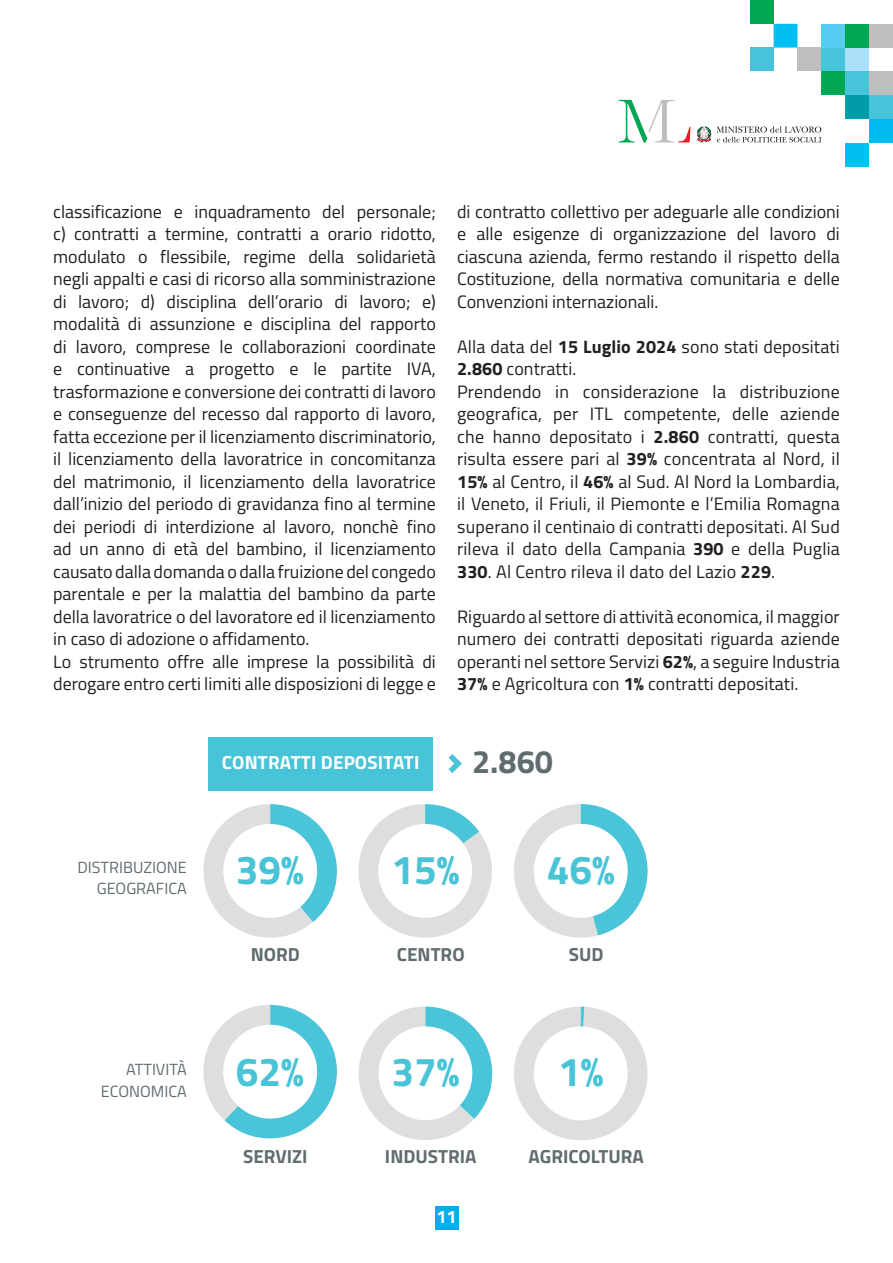
<style>
.page{position:relative;width:893px;height:1263px;background:#fff}
.page>*{position:absolute;margin:0;border:0;box-sizing:border-box;transform-origin:0 0}
.t1{font:700 40.5px "Titillium";color:#49c4d7}
.t2{font:700 32.4px "Titillium";color:#606c6f}
.t3{font:700 18.9px "Titillium";color:#606c6f}
.t4{font:700 18.9px "Titillium";letter-spacing:.01em;color:#fff}
.t5{font:18px/22.5px "Titillium";color:#231f20;text-align:justify}
.t6{font:700 18px "Titillium";color:#fff}
.t7{font:16.2px "Titillium";color:#606c6f}
.s1{font-weight:700}
</style>
<div class="page">
<svg style="left:514px;top:1006px;width:134px;height:134px"></svg>
<div style="left:534px;top:1026px;width:94px;height:94px;background:#fff;border-radius:50%"></div>
<svg style="left:514px;top:804px;width:134px;height:134px"></svg>
<div style="left:534px;top:824px;width:94px;height:94px;background:#fff;border-radius:50%"></div>
<div style="left:209px;top:737px;width:224px;height:53px;background:#47c4d8"></div>
<svg style="left:448px;top:754px;width:14px;height:19px"></svg>
<svg style="left:358px;top:804px;width:134px;height:134px"></svg>
<svg style="left:203px;top:804px;width:134px;height:134px"></svg>
<svg style="left:203px;top:1005px;width:134px;height:133px"></svg>
<svg style="left:358px;top:1006px;width:134px;height:134px"></svg>
<div style="left:821px;top:71px;width:24px;height:24px;background:#00a652"></div>
<div style="left:845px;top:71px;width:24px;height:24px;background:#47c4d9"></div>
<div style="left:869px;top:71px;width:24px;height:24px;background:#bdbfbf"></div>
<div style="left:797px;top:48px;width:24px;height:23px;background:#bdbfbf"></div>
<div style="left:821px;top:48px;width:24px;height:23px;background:#47c4d9"></div>
<div style="left:845px;top:48px;width:24px;height:23px;background:#abe0fa"></div>
<div style="left:821px;top:24px;width:24px;height:24px;background:#59ccf5"></div>
<div style="left:845px;top:24px;width:24px;height:24px;background:#00a652"></div>
<div style="left:869px;top:24px;width:24px;height:24px;background:#bdbfbf"></div>
<svg style="left:774px;top:24px;width:23px;height:24px"></svg>
<div style="left:845px;top:143px;width:24px;height:23px;background:#00bff2"></div>
<svg style="left:845px;top:95px;width:48px;height:48px"></svg>
<div style="left:750px;top:48px;width:24px;height:23px;background:#47c4d9"></div>
<div style="left:750px;top:0;width:24px;height:24px;background:#00a652"></div>
<svg style="left:618px;top:100px;width:72px;height:43px"></svg>
<svg style="left:717px;top:126px;width:104px;height:16px"></svg>
<svg style="left:697px;top:126px;width:14px;height:16px"></svg>
<div style="left:435px;top:1206px;width:23px;height:23px;background:#00aeef"></div>
<p class="t5" style="left:53px;top:199px;width:384px">classificazione e inquadramento del personale; c) contratti a termine, contratti a orario ridotto, modulato o flessibile, regime della solidarietà negli appalti e casi di ricorso alla somministrazione di lavoro; d) disciplina dell’orario di lavoro; e) modalità di assunzione e disciplina del rapporto di lavoro, comprese le collaborazioni coordinate e continuative a progetto e le partite IVA, trasformazione e conversione dei contratti di lavoro e conseguenze del recesso dal rapporto di lavoro, fatta eccezione per il licenziamento discriminatorio, il licenziamento della lavoratrice in concomitanza del matrimonio, il licenziamento della lavoratrice dall’inizio del periodo di gravidanza fino al termine dei periodi di interdizione al lavoro, nonchè fino ad un anno di età del bambino, il licenziamento causato dalla domanda o dalla fruizione del congedo parentale e per la malattia del bambino da parte della lavoratrice o del lavoratore ed il licenziamento in caso di adozione o affidamento.</p>
<p class="t5" style="left:53px;top:649px;width:384px">Lo strumento offre alle imprese la possibilità di derogare entro certi limiti alle disposizioni di legge e</p>
<p class="t5" style="left:457px;top:199px;width:384px">di contratto collettivo per adeguarle alle condizioni e alle esigenze di organizzazione del lavoro di ciascuna azienda, fermo restando il rispetto della Costituzione, della normativa comunitaria e delle Convenzioni internazionali.</p>
<p class="t5" style="left:457px;top:334px;width:384px">Alla data del <span class="s1">15 Luglio 2024</span> sono stati depositati<br><span class="s1">2.860</span> contratti.</p>
<p class="t5" style="left:457px;top:379px;width:384px">Prendendo in considerazione la distribuzione geografica, per ITL competente, delle aziende che hanno depositato i <span class="s1">2.860</span> contratti, questa risulta essere pari al <span class="s1">39%</span> concentrata al Nord, il <span class="s1">15%</span> al Centro, il <span class="s1">46%</span> al Sud. Al Nord la Lombardia, il Veneto, il Friuli, il Piemonte e l’Emilia Romagna superano il centinaio di contratti depositati. Al Sud rileva il dato della Campania <span class="s1">390</span> e della Puglia <span class="s1">330</span>. Al Centro rileva il dato del Lazio <span class="s1">229</span>.</p>
<p class="t5" style="left:457px;top:604px;width:384px">Riguardo al settore di attività economica, il maggior numero dei contratti depositati riguarda aziende operanti nel settore Servizi <span class="s1">62%</span>, a seguire Industria <span class="s1">37%</span> e Agricoltura con <span class="s1">1%</span> contratti depositati.</p>
<p class="t7" style="left:77px;top:855px;width:111px">DISTRIBUZIONE</p>
<p class="t7" style="left:97px;top:876px;width:91px">GEOGRAFICA</p>
<p class="t4" style="left:222px;top:747px;width:199px">CONTRATTI DEPOSITATI</p>
<p class="t2" style="left:472px;top:737px;width:82px">2.860</p>
<p class="t1" style="left:236px;top:839px;width:70px">39%</p>
<p class="t3" style="left:251px;top:940px;width:51px">NORD</p>
<p class="t1" style="left:391px;top:839px;width:70px">15%</p>
<p class="t3" style="left:397px;top:940px;width:69px">CENTRO</p>
<p class="t1" style="left:547px;top:839px;width:70px">46%</p>
<p class="t3" style="left:569px;top:940px;width:36px">SUD</p>
<p class="t7" style="left:126px;top:1057px;width:62px">ATTIVITÀ</p>
<p class="t7" style="left:101px;top:1079px;width:87px">ECONOMICA</p>
<p class="t1" style="left:236px;top:1041px;width:70px">62%</p>
<p class="t3" style="left:243px;top:1142px;width:66px">SERVIZI</p>
<p class="t1" style="left:391px;top:1041px;width:70px">37%</p>
<p class="t3" style="left:385px;top:1142px;width:93px">INDUSTRIA</p>
<p class="t6" style="left:436px;top:1203px;width:22px">11</p>
<p class="t1" style="left:558px;top:1041px;width:47px">1%</p>
<p class="t3" style="left:529px;top:1142px;width:117px">AGRICOLTURA</p>
</div>
